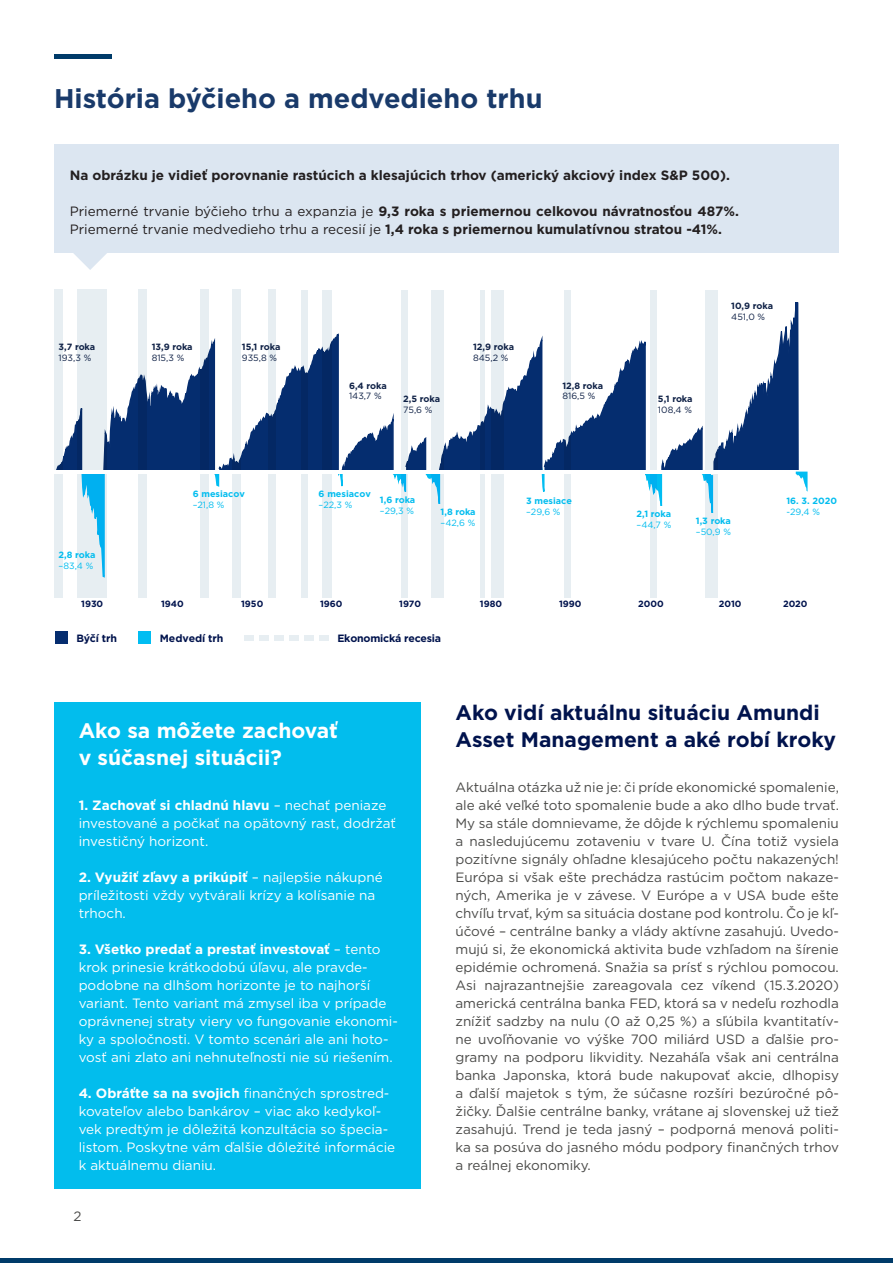
<style>
.page{position:relative;width:893px;height:1263px;background:#fff}
.page>*{position:absolute;margin:0;border:0;box-sizing:border-box;transform-origin:0 0}
.t1{font:700 27px "Gotham Bold CE";color:#193a6a}
.t2{font:700 21px/27px "Gotham";color:#00134d}
.t3{font:700 21px/27px "Gotham";color:#fff}
.Běžný_text{font:13.5px/18px "Gotham";color:#4a4a48;text-align:justify}
.Běžný_text-2{font:13.5px/18px "Gotham";color:#fff}
.Běžný_text-3{font:700 13.5px/18px "Gotham";color:#231f20}
.Běžný_text_odrážka{font:13.5px "Gotham";color:#4a4a48}
.t4{font:700 10.65px "Gotham";letter-spacing:-.02em;color:#00134d}
.t5{font:700 9px/10.9px "Gotham";letter-spacing:-.015em;color:#0f2146}
.t6{font:700 9px/10.9px "Gotham";color:#03bdef}
.t7{font:700 9px "Gotham";color:#00134d}
.t8{font:9px "Gotham";color:#03bdef}
.s1{font-weight:400}
.s2{font-weight:700}
</style>
<div class="page">
<div style="left:54px;top:702px;width:367px;height:486px;background:#02bded"></div>
<div style="left:54px;top:54px;width:58px;height:5px;background:#003b69"></div>
<div style="left:0;top:1258px;width:893px;height:5px;background:#003b69"></div>
<div style="left:55px;top:631px;width:13px;height:13px;background:#052d6f"></div>
<div style="left:138px;top:631px;width:13px;height:13px;background:#01bdf2"></div>
<div style="left:245px;top:635px;width:9px;height:5px;background:#e7eef2"></div>
<div style="left:319px;top:635px;width:10px;height:5px;background:#e7eef2"></div>
<div style="left:304px;top:635px;width:10px;height:5px;background:#e7eef2"></div>
<div style="left:289px;top:635px;width:10px;height:5px;background:#e7eef2"></div>
<div style="left:274px;top:635px;width:10px;height:5px;background:#e7eef2"></div>
<div style="left:259px;top:635px;width:10px;height:5px;background:#e7eef2"></div>
<div style="left:55px;top:289px;width:8px;height:308px;background:#e7eef2"></div>
<div style="left:77px;top:289px;width:30px;height:308px;background:#e7eef2"></div>
<div style="left:138px;top:289px;width:9px;height:308px;background:#e7eef2"></div>
<div style="left:200px;top:289px;width:9px;height:308px;background:#e7eef2"></div>
<div style="left:232px;top:289px;width:9px;height:308px;background:#e7eef2"></div>
<div style="left:268px;top:289px;width:7px;height:308px;background:#e7eef2"></div>
<div style="left:301px;top:290px;width:7px;height:307px;background:#e7eef2"></div>
<div style="left:322px;top:290px;width:9px;height:307px;background:#e7eef2"></div>
<div style="left:431px;top:290px;width:12px;height:307px;background:#e7eef2"></div>
<div style="left:401px;top:290px;width:6px;height:307px;background:#e7eef2"></div>
<div style="left:480px;top:290px;width:5px;height:307px;background:#e7eef2"></div>
<div style="left:491px;top:290px;width:13px;height:307px;background:#e7eef2"></div>
<div style="left:564px;top:290px;width:7px;height:307px;background:#e7eef2"></div>
<div style="left:650px;top:290px;width:6px;height:307px;background:#e7eef2"></div>
<div style="left:705px;top:290px;width:12px;height:307px;background:#e7eef2"></div>
<svg style="left:54px;top:289px;width:754px;height:290px"></svg>
<div style="left:54px;top:144px;width:785px;height:108px;background:#dce6f1"></div>
<svg style="left:69px;top:252px;width:42px;height:18px"></svg>
<h1 class="t1" style="left:54px;top:82px;width:490px">História býčieho a medvedieho trhu</h1>
<p class="Běžný_text-3" style="left:70px;top:166px;width:662px">Na obrázku je vidieť porovnanie rastúcich a klesajúcich trhov (americký akciový index S&amp;P 500).</p>
<p class="Běžný_text-3" style="left:70px;top:202px;width:670px"><span class="s1">Priemerné trvanie býčieho trhu a expanzia je</span> 9,3 roka s priemernou celkovou návratnosťou 487%.<br><span class="s1">Priemerné trvanie medvedieho trhu a recesií je</span> 1,4 roka s priemernou kumulatívnou stratou -41%.</p>
<p class="t5" style="left:59px;top:341px;width:38px">3,7 roka<br><span class="s1">193,3 %</span></p>
<p class="t5" style="left:152px;top:341px;width:42px">13,9 roka<br><span class="s1">815,3 %</span></p>
<p class="t5" style="left:242px;top:341px;width:40px">15,1 roka<br><span class="s1">935,8 %</span></p>
<p class="t5" style="left:349px;top:380px;width:39px">6,4 roka<br><span class="s1">143,7 %</span></p>
<p class="t5" style="left:403px;top:393px;width:38px">2,5 roka<br><span class="s1">75,6 %</span></p>
<p class="t5" style="left:473px;top:341px;width:42px">12,9 roka<br><span class="s1">845,2 %</span></p>
<p class="t5" style="left:562px;top:380px;width:42px">12,8 roka<br><span class="s1">816,5 %</span></p>
<p class="t6" style="left:193px;top:489px;width:54px">6 mesiacov <span class="s1">–21,8 %</span></p>
<p class="t6" style="left:319px;top:489px;width:54px">6 mesiacov <span class="s1">–22,3 %</span></p>
<p class="t6" style="left:380px;top:494px;width:37px">1,6 roka <span class="s1">–29,3 %</span></p>
<p class="t6" style="left:441px;top:506px;width:37px">1,8 roka <span class="s1">–42,6 %</span></p>
<p class="t6" style="left:526px;top:496px;width:47px">3 mesiace <span class="s1">–29,6 %</span></p>
<p class="t5" style="left:658px;top:393px;width:36px">5,1 roka<br><span class="s1">108,4 %</span></p>
<p class="t5" style="left:731px;top:301px;width:43px">10,9 roka<br><span class="s1">451,0 %</span></p>
<p class="t6" style="left:636px;top:508px;width:36px">2,1 roka</p>
<p class="t8" style="left:636px;top:519px;width:36px">–44,7 %</p>
<p class="t6" style="left:696px;top:515px;width:37px">1,3 roka <span class="s1">–50,9 %</span></p>
<p class="t6" style="left:786px;top:495px;width:52px">16. 3. 2020 <span class="s1">-29,4 %</span></p>
<p class="t6" style="left:59px;top:550px;width:38px">2,8 roka <span class="s1">–83,4 %</span></p>
<p class="t7" style="left:81px;top:598px;width:24px">1930</p>
<p class="t7" style="left:161px;top:598px;width:24px">1940</p>
<p class="t7" style="left:241px;top:598px;width:24px">1950</p>
<p class="t7" style="left:320px;top:598px;width:24px">1960</p>
<p class="t7" style="left:399px;top:598px;width:23px">1970</p>
<p class="t7" style="left:480px;top:598px;width:24px">1980</p>
<p class="t7" style="left:559px;top:598px;width:24px">1990</p>
<p class="t7" style="left:638px;top:598px;width:27px">2000</p>
<p class="t7" style="left:719px;top:598px;width:24px">2010</p>
<p class="t7" style="left:783px;top:598px;width:26px">2020</p>
<p class="t4" style="left:76px;top:631px;width:42px">Býčí trh</p>
<p class="t4" style="left:160px;top:631px;width:65px">Medvedí trh</p>
<p class="t4" style="left:337px;top:631px;width:105px">Ekonomická recesia</p>
<h2 class="t3" style="left:79px;top:717px;width:261px">Ako sa môžete zachovať v súčasnej situácii?</h2>
<p class="Běžný_text-2" style="left:79px;top:796px;width:319px"><span class="s2">1. Zachovať si chladnú hlavu</span> – nechať peniaze investované a počkať na opätovný rast, dodržať investičný horizont.</p>
<p class="Běžný_text-2" style="left:79px;top:868px;width:306px"><span class="s2">2. Využiť zľavy a prikúpiť</span> – najlepšie nákupné príležitosti vždy vytvárali krízy a kolísanie na trhoch.</p>
<p class="Běžný_text-2" style="left:79px;top:940px;width:321px"><span class="s2">3. Všetko predať a prestať investovať</span> – tento krok prinesie krátkodobú úľavu, ale pravde&shy;podobne na dlhšom horizonte je to najhorší variant. Tento variant má zmysel iba v prípade oprávnenej straty viery vo fungovanie ekonomi&shy;ky a spoločnosti. V tomto scenári ale ani hoto&shy;vosť ani zlato ani nehnuteľnosti nie sú riešením.</p>
<p class="Běžný_text-2" style="left:79px;top:1084px;width:318px"><span class="s2">4. Obráťte sa na svojich</span> finančných sprostred&shy;kovateľov alebo bankárov – viac ako kedykoľ&shy;vek predtým je dôležitá konzultácia so špecia&shy;listom. Poskytne vám ďalšie dôležité informácie k aktuálnemu dianiu.</p>
<p class="Běžný_text_odrážka" style="left:74px;top:1207px;width:10px">2</p>
<h2 class="t2" style="left:455px;top:699px;width:382px">Ako vidí aktuálnu situáciu Amundi<br>Asset Management a aké robí kroky</h2>
<p class="Běžný_text" style="left:455px;top:778px;width:385px">Aktuálna otázka už nie je: či príde ekonomické spomalenie, ale aké veľké toto spomalenie bude a ako dlho bude trvať.<br>My sa stále domnievame, že dôjde k rýchlemu spomaleniu a nasledujúcemu zotaveniu v tvare U. Čína totiž vysiela pozitívne signály ohľadne klesajúceho počtu nakazených!<br>Európa si však ešte prechádza rastúcim počtom nakaze&shy;ných, Amerika je v závese. V Európe a v USA bude ešte chvíľu trvať, kým sa situácia dostane pod kontrolu. Čo je kľ&shy;účové – centrálne banky a vlády aktívne zasahujú. Uvedo&shy;mujú si, že ekonomická aktivita bude vzhľadom na šírenie epidémie ochromená. Snažia sa prísť s rýchlou pomocou.<br>Asi najrazantnejšie zareagovala cez víkend (15.3.2020) americká centrálna banka FED, ktorá sa v nedeľu rozhodla znížiť sadzby na nulu (0 až 0,25 %) a sľúbila kvantitatív&shy;ne uvoľňovanie vo výške 700 miliárd USD a ďalšie pro&shy;gramy na podporu likvidity. Nezaháľa však ani centrálna banka Japonska, ktorá bude nakupovať akcie, dlhopisy a ďalší majetok s tým, že súčasne rozšíri bezúročné pô&shy;žičky. Ďalšie centrálne banky, vrátane aj slovenskej už tiež zasahujú. Trend je teda jasný – podporná menová politi&shy;ka sa posúva do jasného módu podpory finančných trhov a reálnej ekonomiky.</p>
</div>
